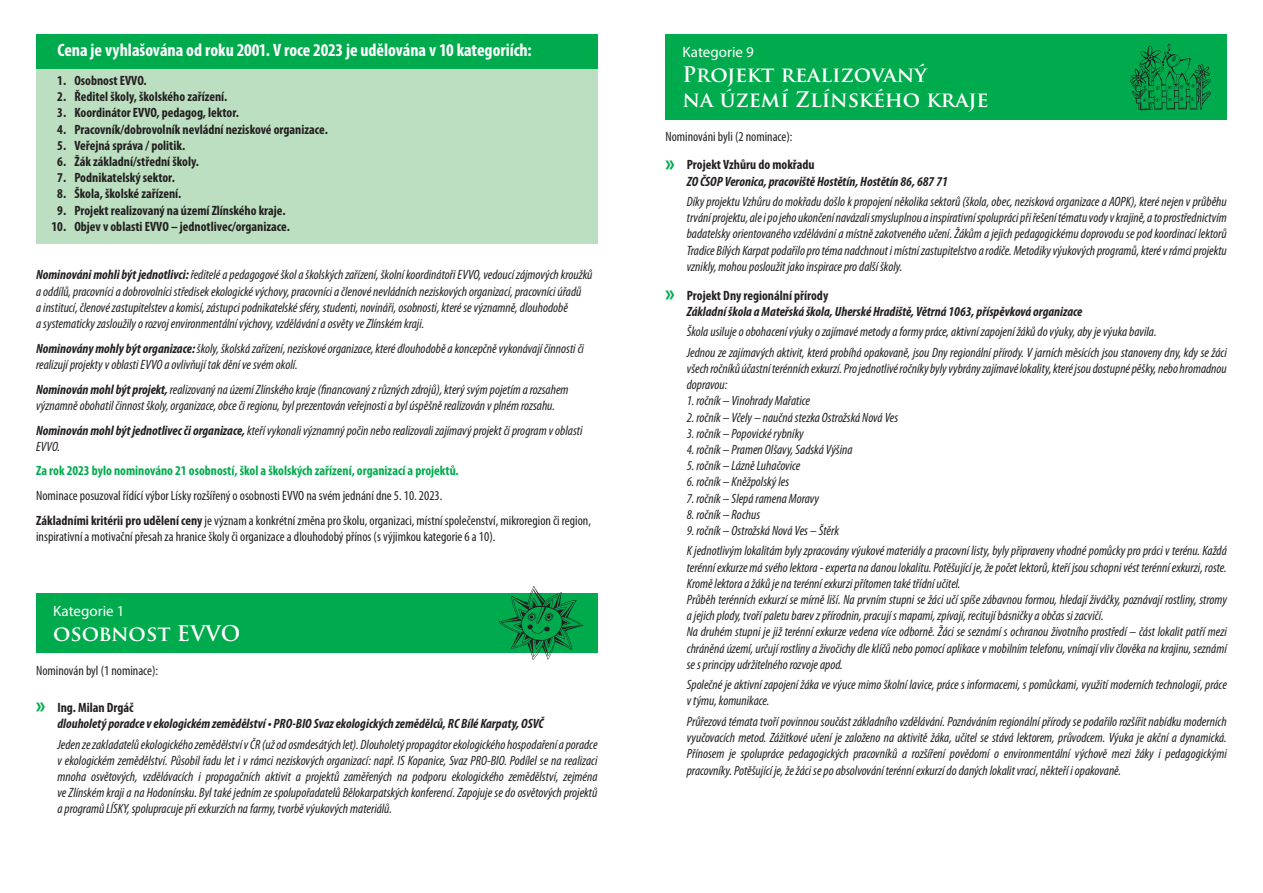
<style>
.page{position:relative;width:1263px;height:893px;background:#fff}
.page>*{position:absolute;margin:0;border:0;box-sizing:border-box;transform-origin:0 0}
.Název_kategorie{font:700 21px "Trajan Pro";color:#fff}
.t1{font:700 condensed 18px "Myriad Pro";color:#fff}
.kategorie{font:15px "Myriad Pro";color:#fff}
.popis{font:italic condensed 13.5px/16.2px "Myriad Pro";color:#231f20}
.jméno{font:700 condensed 13.5px "Myriad Pro";color:#231f20}
.text{font:condensed 13.5px/16.2px "Myriad Pro";color:#231f20}
.popis-2{font:italic 700 condensed 13.5px "Myriad Pro";color:#231f20}
.t2{font:700 condensed 13.5px "Myriad Pro";color:#00ab4d}
.s1{font-weight:700}
.s2{font-size:24px;color:#00ab4d}
</style>
<div class="page">
<div style="left:665px;top:34px;width:562px;height:85px;background:#00ab4d"></div>
<img style="left:1130px;top:43px;width:81px;height:68px">
<div style="left:36px;top:593px;width:561px;height:60px;background:#00ab4d"></div>
<img style="left:498px;top:586px;width:86px;height:74px">
<div style="left:36px;top:68px;width:561px;height:175px;background:#bbdfc0"></div>
<div style="left:36px;top:34px;width:561px;height:34px;background:#00ab4d"></div>
<p class="t1" style="left:57px;top:39px;width:476px">Cena je vyhlašována od roku 2001. V roce 2023 je udělována v 10 kategoriích:</p>
<p class="jméno" style="left:57px;top:72px;width:91px">1. Osobnost EVVO.</p>
<p class="jméno" style="left:57px;top:88px;width:172px">2. Ředitel školy, školského zařízení.</p>
<p class="jméno" style="left:57px;top:104px;width:183px">3. Koordinátor EVVO, pedagog, lektor.</p>
<p class="jméno" style="left:57px;top:121px;width:272px">4. Pracovník/dobrovolník nevládní neziskové organizace.</p>
<p class="jméno" style="left:57px;top:137px;width:129px">5. Veřejná správa / politik.</p>
<p class="jméno" style="left:57px;top:153px;width:143px">6. Žák základní/střední školy.</p>
<p class="jméno" style="left:57px;top:169px;width:119px">7. Podnikatelský sektor.</p>
<p class="jméno" style="left:57px;top:185px;width:126px">8. Škola, školské zařízení.</p>
<p class="jméno" style="left:57px;top:202px;width:230px">9. Projekt realizovaný na území Zlínského kraje.</p>
<p class="jméno" style="left:51px;top:218px;width:240px">10. Objev v oblasti EVVO – jednotlivec/organizace.</p>
<p class="popis" style="left:36px;top:267px;width:558px"><span class="s1">Nominováni mohli být jednotlivci:</span> ředitelé a pedagogové škol a školských zařízení, školní koordinátoři EVVO, vedoucí zájmových kroužků a oddílů, pracovníci a dobrovolníci středisek ekologické výchovy, pracovníci a členové nevládních neziskových organizací, pracovníci úřadů<br>a institucí, členové zastupitelstev a komisí, zástupci podnikatelské sféry, studenti, novináři, osobnosti, které se významně, dlouhodobě<br>a systematicky zasloužily o rozvoj environmentální výchovy, vzdělávání a osvěty ve Zlínském kraji.</p>
<p class="popis" style="left:36px;top:340px;width:549px"><span class="s1">Nominovány mohly být organizace:</span> školy, školská zařízení, neziskové organizace, které dlouhodobě a koncepčně vykonávají činnosti či realizují projekty v oblasti EVVO a ovlivňují tak dění ve svém okolí.</p>
<p class="popis" style="left:36px;top:381px;width:534px"><span class="s1">Nominován mohl být projekt,</span> realizovaný na území Zlínského kraje (financovaný z různých zdrojů), který svým pojetím a rozsahem významně obohatil činnost školy, organizace, obce či regionu, byl prezentován veřejnosti a byl úspěšně realizován v plném rozsahu.</p>
<p class="popis" style="left:36px;top:422px;width:548px"><span class="s1">Nominován mohl být jednotlivec či organizace,</span> kteří vykonali významný počin nebo realizovali zajímavý projekt či program v oblasti<br>EVVO.</p>
<p class="t2" style="left:36px;top:462px;width:424px">Za rok 2023 bylo nominováno 21 osobností, škol a školských zařízení, organizací a projektů.</p>
<p class="text" style="left:36px;top:487px;width:408px">Nominace posuzoval řídící výbor Lísky rozšířený o osobnosti EVVO na svém jednání dne 5. 10. 2023.</p>
<p class="text" style="left:36px;top:512px;width:556px"><span class="s1">Základními kritérii pro udělení ceny</span> je význam a konkrétní změna pro školu, organizaci, místní společenství, mikroregion či region, inspirativní a motivační přesah za hranice školy či organizace a dlouhodobý přínos (s výjimkou kategorie 6 a 10).</p>
<p class="kategorie" style="left:53px;top:602px;width:73px">Kategorie 1</p>
<p class="Název_kategorie" style="left:53px;top:621px;width:189px">osobnost EVVO</p>
<p class="text" style="left:36px;top:662px;width:124px">Nominován byl (1 nominace):</p>
<p class="jméno" style="left:36px;top:699px;width:99px"><span class="s2">»</span> Ing. Milan Drgáč</p>
<p class="popis-2" style="left:57px;top:715px;width:488px">dlouholetý poradce v ekologickém zemědělství • PRO-BIO Svaz ekologických zemědělců, RC Bílé Karpaty, OSVČ</p>
<p class="popis" style="left:57px;top:736px;width:542px;text-align:justify">Jeden ze zakladatelů ekologického zemědělství v ČR (už od osmdesátých let). Dlouholetý propagátor ekologického hospodaření a poradce v ekologickém zemědělství. Působil řadu let i v rámci neziskových organizací: např. IS Kopanice, Svaz PRO-BIO. Podílel se na realizaci mnoha osvětových, vzdělávacích i propagačních aktivit a projektů zaměřených na podporu ekologického zemědělství, zejména ve Zlínském kraji a na Hodonínsku. Byl také jedním ze spolupořadatelů Bělokarpatských konferencí. Zapojuje se do osvětových projektů a programů LÍSKY, spolupracuje při exkurzích na farmy, tvorbě výukových materiálů.</p>
<p class="kategorie" style="left:682px;top:43px;width:73px">Kategorie 9</p>
<p class="Název_kategorie" style="left:682px;top:61px;width:246px">Projekt realizovaný</p>
<p class="Název_kategorie" style="left:682px;top:87px;width:307px">na území Zlínského kraje</p>
<p class="text" style="left:665px;top:128px;width:129px">Nominováni byli (2 nominace):</p>
<p class="jméno" style="left:665px;top:156px;width:151px"><span class="s2">»</span> Projekt Vzhůru do mokřadu</p>
<p class="popis-2" style="left:687px;top:173px;width:263px">ZO ČSOP Veronica, pracoviště Hostětín, Hostětín 86, 687 71</p>
<p class="popis" style="left:687px;top:193px;width:542px;text-align:justify">Díky projektu Vzhůru do mokřadu došlo k propojení několika sektorů (škola, obec, nezisková organizace a AOPK), které nejen v průběhu trvání projektu, ale i po jeho ukončení navázali smysluplnou a inspirativní spolupráci při řešení tématu vody v krajině, a to prostřednictvím badatelsky orientovaného vzdělávání a místně zakotveného učení. Žákům a jejich pedagogickému doprovodu se pod koordinací lektorů Tradice Bílých Karpat podařilo pro téma nadchnout i místní zastupitelstvo a rodiče. Metodiky výukových programů, které v rámci projektu vznikly, mohou posloužit jako inspirace pro další školy.</p>
<p class="jméno" style="left:665px;top:287px;width:164px"><span class="s2">»</span> Projekt Dny regionální přírody</p>
<p class="popis-2" style="left:687px;top:303px;width:397px">Základní škola a Mateřská škola, Uherské Hradiště, Větrná 1063, příspěvková organizace</p>
<p class="popis" style="left:687px;top:324px;width:471px">Škola usiluje o obohacení výuky o zajímavé metody a formy práce, aktivní zapojení žáků do výuky, aby je výuka bavila.</p>
<p class="popis" style="left:687px;top:344px;width:542px;text-align:justify">Jednou ze zajímavých aktivit, která probíhá opakovaně, jsou Dny regionální přírody. V jarních měsících jsou stanoveny dny, kdy se žáci všech ročníků účastní terénních exkurzí. Pro jednotlivé ročníky byly vybrány zajímavé lokality, které jsou dostupné pěšky, nebo hromadnou dopravou:</p>
<p class="popis" style="left:687px;top:393px;width:125px">1. ročník – Vinohrady Mařatice</p>
<p class="popis" style="left:687px;top:409px;width:213px">2. ročník – Včely – naučná stezka Ostrožská Nová Ves</p>
<p class="popis" style="left:687px;top:425px;width:119px">3. ročník – Popovické rybníky</p>
<p class="popis" style="left:687px;top:441px;width:167px">4. ročník – Pramen Olšavy, Sadská Výšina</p>
<p class="popis" style="left:687px;top:457px;width:115px">5. ročník – Lázně Luhačovice</p>
<p class="popis" style="left:687px;top:474px;width:104px">6. ročník – Kněžpolský les</p>
<p class="popis" style="left:687px;top:490px;width:134px">7. ročník – Slepá ramena Moravy</p>
<p class="popis" style="left:687px;top:506px;width:75px">8. ročník – Rochus</p>
<p class="popis" style="left:687px;top:522px;width:154px">9. ročník – Ostrožská Nová Ves – Štěrk</p>
<p class="popis" style="left:687px;top:543px;width:542px;text-align:justify">K jednotlivým lokalitám byly zpracovány výukové materiály a pracovní listy, byly připraveny vhodné pomůcky pro práci v terénu. Každá terénní exkurze má svého lektora - experta na danou lokalitu. Potěšující je, že počet lektorů, kteří jsou schopni vést terénní exkurzi, roste.<br>Kromě lektora a žáků je na terénní exkurzi přítomen také třídní učitel.</p>
<p class="popis" style="left:687px;top:591px;width:542px">Průběh terénních exkurzí se mírně liší. Na prvním stupni se žáci učí spíše zábavnou formou, hledají živáčky, poznávají rostliny, stromy a jejich plody, tvoří paletu barev z přírodnin, pracují s mapami, zpívají, recitují básničky a občas si zacvičí.</p>
<p class="popis" style="left:687px;top:624px;width:542px;text-align:justify">Na druhém stupni je již terénní exkurze vedena více odborně. Žáci se seznámí s ochranou životního prostředí – část lokalit patří mezi chráněná území, určují rostliny a živočichy dle klíčů nebo pomocí aplikace v mobilním telefonu, vnímají vliv člověka na krajinu, seznámí se s principy udržitelného rozvoje apod.</p>
<p class="popis" style="left:687px;top:677px;width:542px">Společné je aktivní zapojení žáka ve výuce mimo školní lavice, práce s informacemi, s pomůckami, využití moderních technologií, práce v týmu, komunikace.</p>
<p class="popis" style="left:687px;top:713px;width:542px;text-align:justify">Průřezová témata tvoří povinnou součást základního vzdělávání. Poznáváním regionální přírody se podařilo rozšířit nabídku moderních vyučovacích metod. Zážitkové učení je založeno na aktivitě žáka, učitel se stává lektorem, průvodcem. Výuka je akční a dynamická.<br>Přínosem je spolupráce pedagogických pracovníků a rozšíření povědomí o environmentální výchově mezi žáky i pedagogickými pracovníky. Potěšující je, že žáci se po absolvování terénní exkurzí do daných lokalit vrací, někteří i opakovaně.</p>
</div>
